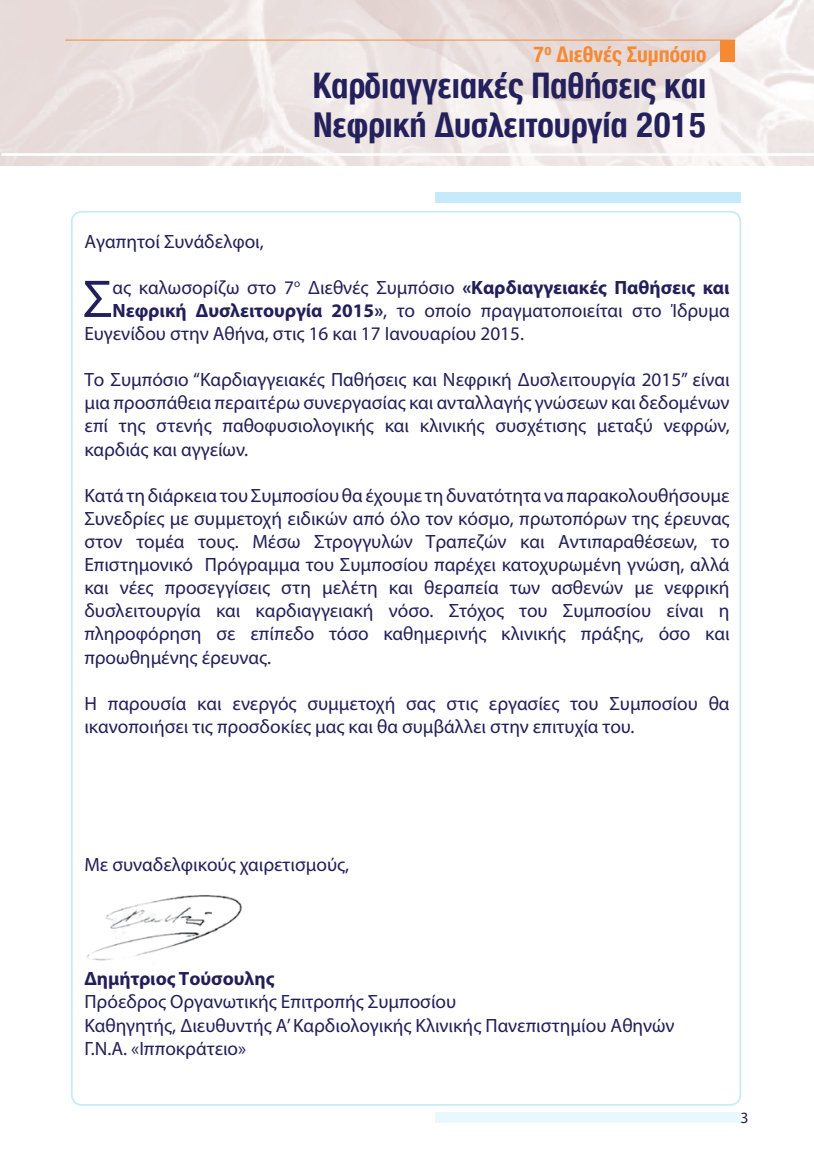
<style>
.page{position:relative;width:814px;height:1166px;background:#fff}
.page>*{position:absolute;margin:0;border:0;box-sizing:border-box;transform-origin:0 0}
.t1{font:53.55px "Myriad Pro";color:#231f59}
.t2{font:700 condensed 37.62px "Helvetica Neue Greek";color:#24205c}
.t3{font:700 condensed 36.57px "Helvetica Neue Greek";color:#24205c}
.t4{font:700 condensed 23.1px "Helvetica Neue Greek";color:#f68933}
.t5{font:19.25px/23.1px "Myriad Pro";color:#231f59;text-align:justify}
.t6{font:700 19.25px "Myriad Pro";color:#231f59}
.t7{font:15.75px "Myriad Pro";color:#231f59}
.s1{font-weight:700}
</style>
<div class="page">
<hr style="left:65px;top:40px;width:670px;height:1px;background:#f68933">
<div style="left:720px;top:40px;width:15px;height:22px;background:#f68933"></div>
<div style="left:435px;top:192px;width:305px;height:10px;background:#c7eafb"></div>
<div style="left:435px;top:1112px;width:305px;height:10px;background:#e9f7fe"></div>
<img style="left:86px;top:895px;width:157px;height:66px">
<img style="left:0;top:0;width:1px;height:1166px">
<p class="t4" style="left:533px;top:42px;width:175px">7<sup>o</sup> Διεθνές Συμπόσιο</p>
<h2 class="t2" style="left:313px;top:65px;width:395px">Καρδιαγγειακές Παθήσεις και</h2>
<h3 class="t3" style="left:313px;top:106px;width:395px">Νεφρική Δυσλειτουργία 2015</h3>
<p class="t5" style="left:84px;top:229px;width:181px">Αγαπητοί Συνάδελφοι,</p>
<h1 class="t1" style="left:83px;top:266px;width:31px">Σ</h1>
<p class="t5" style="left:112px;top:275px;width:618px">ας καλωσορίζω στο 7<sup>ο</sup> Διεθνές Συμπόσιο <span class="s1">«Καρδιαγγειακές Παθήσεις και</span></p>
<p class="t5" style="left:112px;top:299px;width:618px"><span class="s1">Νεφρική Δυσλειτουργία 2015»</span>, το οποίο πραγματοποιείται στο Ίδρυμα</p>
<p class="t5" style="left:84px;top:322px;width:441px">Ευγενίδου στην Αθήνα, στις 16 και 17 Ιανουαρίου 2015.</p>
<p class="t5" style="left:84px;top:368px;width:646px">Το Συμπόσιο “Καρδιαγγειακές Παθήσεις και Νεφρική Δυσλειτουργία 2015” είναι μια προσπάθεια περαιτέρω συνεργασίας και ανταλλαγής γνώσεων και δεδομένων επί της στενής παθοφυσιολογικής και κλινικής συσχέτισης μεταξύ νεφρών, καρδιάς και αγγείων.</p>
<p class="t5" style="left:84px;top:483px;width:646px">Κατά τη διάρκεια του Συμποσίου θα έχουμε τη δυνατότητα να παρακολουθήσουμε Συνεδρίες με συμμετοχή ειδικών από όλο τον κόσμο, πρωτοπόρων της έρευνας στον τομέα τους. Μέσω Στρογγυλών Τραπεζών και Αντιπαραθέσεων, το Επιστημονικό Πρόγραμμα του Συμποσίου παρέχει κατοχυρωμένη γνώση, αλλά και νέες προσεγγίσεις στη μελέτη και θεραπεία των ασθενών με νεφρική δυσλειτουργία και καρδιαγγειακή νόσο. Στόχος του Συμποσίου είναι η πληροφόρηση σε επίπεδο τόσο καθημερινής κλινικής πράξης, όσο και προωθημένης έρευνας.</p>
<p class="t5" style="left:84px;top:691px;width:646px">Η παρουσία και ενεργός συμμετοχή σας στις εργασίες του Συμποσίου θα ικανοποιήσει τις προσδοκίες μας και θα συμβάλλει στην επιτυχία του.</p>
<p class="t5" style="left:84px;top:853px;width:266px">Με συναδελφικούς χαιρετισμούς,</p>
<p class="t6" style="left:84px;top:966px;width:192px">Δημήτριος Τούσουλης</p>
<p class="t5" style="left:84px;top:990px;width:591px;text-align:left">Πρόεδρος Οργανωτικής Επιτροπής Συμποσίου<br>Καθηγητής, Διευθυντής Α’ Καρδιολογικής Κλινικής Πανεπιστημίου Αθηνών<br>Γ.Ν.Α. «Ιπποκράτειο»</p>
<p class="t7" style="left:740px;top:1107px;width:10px">3</p>
</div>
